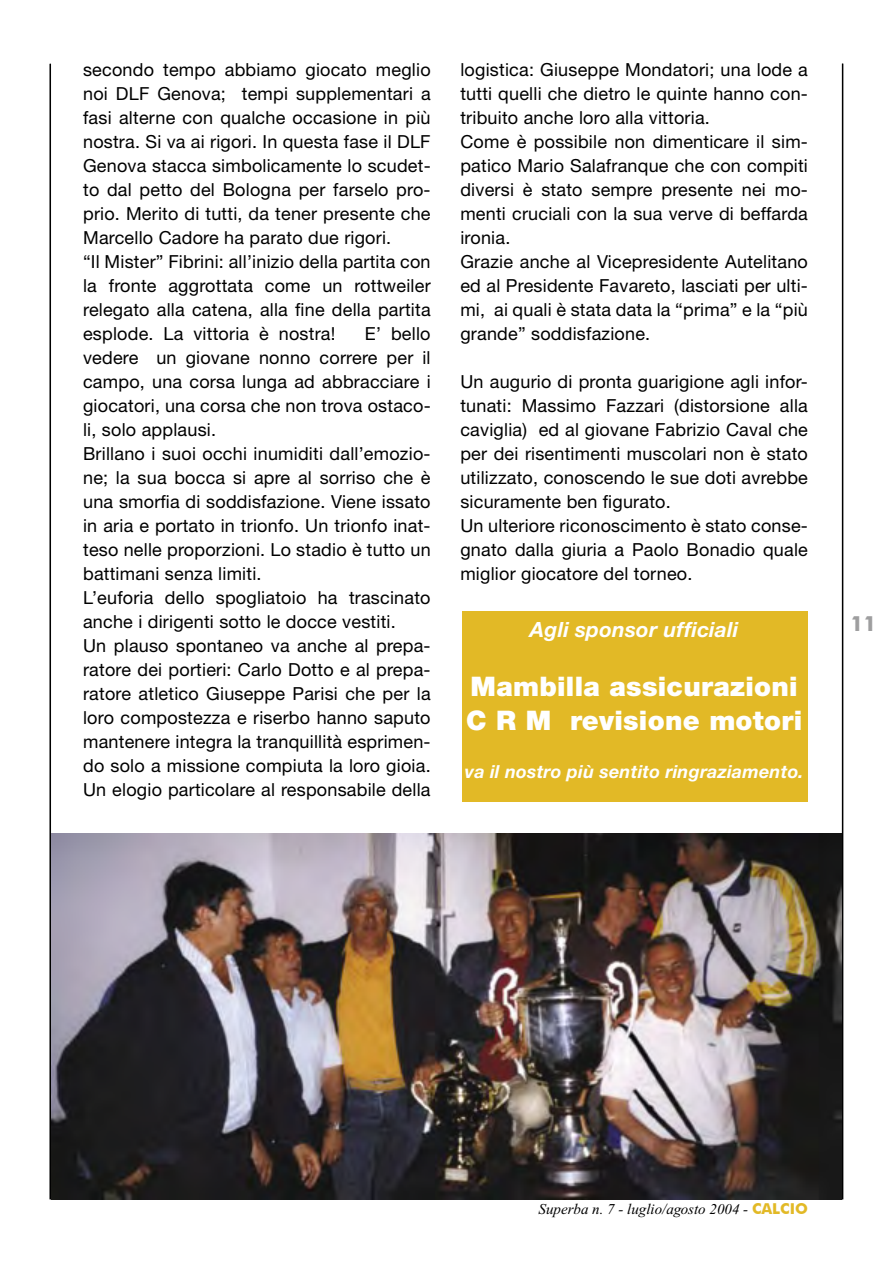
<style>
.page{position:relative;width:893px;height:1263px;background:#fff}
.page>*{position:absolute;margin:0;border:0;box-sizing:border-box;transform-origin:0 0}
.t1{font:900 27px/34.5px "Helvetica Neue";letter-spacing:.01em;color:#fff}
.t2{font:italic 700 21px "Helvetica Neue";letter-spacing:.01em;color:#fff}
.t3{font:700 21px "Futura BT";color:#9e9e9f}
.t4{font:18px/24px "Helvetica Neue";letter-spacing:.01em;color:#000}
.t5{font:italic 700 18px "Helvetica Neue";letter-spacing:.01em;color:#fff}
.t6{font:italic 15px "Times New Roman";color:#000}
.s1{font-family:"Futura BT";font-weight:700;font-style:normal;color:#e2b926}
</style>
<div class="page">
<svg style="left:842px;top:64px;width:1px;height:1135px"></svg>
<svg style="left:50px;top:64px;width:1px;height:1135px"></svg>
<div style="left:462px;top:611px;width:346px;height:190px;background:#e2b926"></div>
<img style="left:51px;top:834px;width:791px;height:365px">
<p class="t4" style="left:83px;top:57px;width:349px">secondo tempo abbiamo giocato meglio noi DLF Genova; tempi supplementari a fasi alterne con qualche occasione in più nostra. Si va ai rigori. In questa fase il DLF Genova stacca simbolicamente lo scudet&shy;to dal petto del Bologna per farselo pro&shy;prio. Merito di tutti, da tener presente che Marcello Cadore ha parato due rigori.<br>“Il Mister” Fibrini: all’inizio della partita con la fronte aggrottata come un rottweiler relegato alla catena, alla fine della partita esplode. La vittoria è nostra!</p>
<p class="t4" style="left:83px;top:321px;width:349px;text-indent:282px">E’ bello vedere un giovane nonno correre per il campo, una corsa lunga ad abbracciare i giocatori, una corsa che non trova ostaco&shy;li, solo applausi.<br>Brillano i suoi occhi inumiditi dall’emozio&shy;ne; la sua bocca si apre al sorriso che è una smorfia di soddisfazione. Viene issato in aria e portato in trionfo. Un trionfo inat&shy;teso nelle proporzioni. Lo stadio è tutto un battimani senza limiti.<br>L’euforia dello spogliatoio ha trascinato anche i dirigenti sotto le docce vestiti.<br>Un plauso spontaneo va anche al prepa&shy;ratore dei portieri: Carlo Dotto e al prepa&shy;ratore atletico Giuseppe Parisi che per la loro compostezza e riserbo hanno saputo mantenere integra la tranquillità esprimen&shy;do solo a missione compiuta la loro gioia.<br>Un elogio particolare al responsabile della</p>
<p class="t4" style="left:460px;top:57px;width:349px">logistica: Giuseppe Mondatori; una lode a tutti quelli che dietro le quinte hanno con&shy;tribuito anche loro alla vittoria.<br>Come è possibile non dimenticare il sim&shy;patico Mario Salafranque che con compiti diversi è stato sempre presente nei mo&shy;menti cruciali con la sua verve di beffarda ironia.<br>Grazie anche al Vicepresidente Autelitano ed al Presidente Favareto, lasciati per ulti&shy;mi, ai quali è stata data la “prima” e la “più grande” soddisfazione.</p>
<p class="t4" style="left:460px;top:369px;width:349px">Un augurio di pronta guarigione agli infor&shy;tunati: Massimo Fazzari (distorsione alla caviglia) ed al giovane Fabrizio Caval che per dei risentimenti muscolari non è stato utilizzato, conoscendo le sue doti avrebbe sicuramente ben figurato.<br>Un ulteriore riconoscimento è stato conse&shy;gnato dalla giuria a Paolo Bonadio quale miglior giocatore del torneo.</p>
<p class="t2" style="left:530px;top:617px;width:210px">Agli sponsor ufficiali</p>
<p class="t1" style="left:466px;top:669px;width:338px">Mambilla assicurazioni<br>C R M revisione motori</p>
<p class="t5" style="left:465px;top:760px;width:340px">va il nostro più sentito ringraziamento.</p>
<p class="t3" style="left:850px;top:611px;width:28px">11</p>
<p class="t6" style="left:538px;top:1200px;width:271px">Superba n. 7 - luglio/agosto 2004 - <span class="s1">CALCIO</span></p>
</div>
